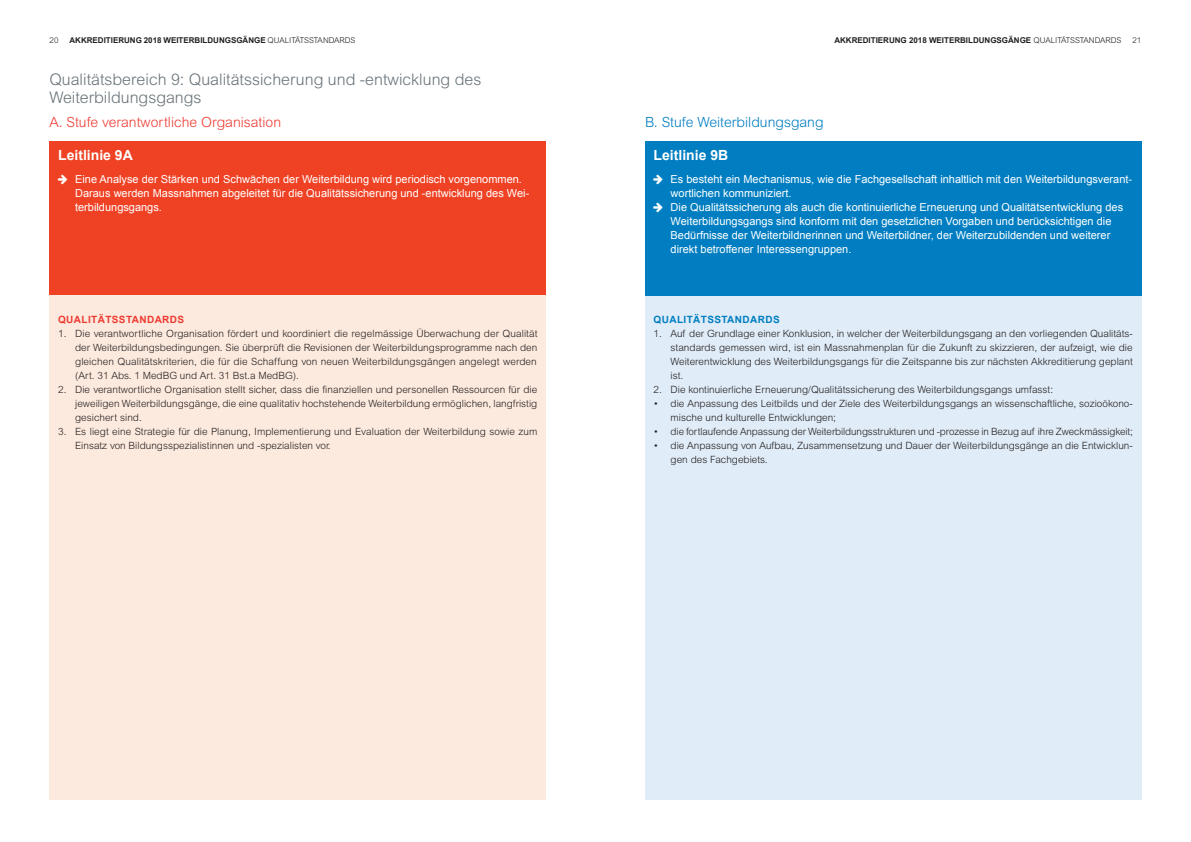
<style>
.page{position:relative;width:1191px;height:842px;background:#fff}
.page>*{position:absolute;margin:0;border:0;box-sizing:border-box;transform-origin:0 0}
.t1{font:300 16px/18px "Arial";color:#687379}
.t2{font:300 14px "Arial";color:#ee3b32}
.t3{font:300 14px "Arial";color:#007ec1}
.t4{font:700 14px "Arial";color:#fff}
.t5{font:11px/14px "Arial";color:#fff}
.t6{font:300 10px/14px "Arial";color:#231f20;text-align:justify}
.t7{font:700 10px "Arial";letter-spacing:.04em;color:#ee3b32}
.t8{font:700 10px "Arial";letter-spacing:.04em;color:#007ec1}
.t9{font:700 8px "Arial";color:#231f20}
.t10{font:300 8px "Arial";color:#231f20}
.s1{font-weight:300}
</style>
<div class="page">
<div style="left:50px;top:231px;width:496px;height:568px;background:#fdeade"></div>
<div style="left:50px;top:141px;width:496px;height:154px;background:#ef4224"></div>
<div style="left:645px;top:281px;width:496px;height:518px;background:#e0ecf7"></div>
<div style="left:645px;top:141px;width:496px;height:154px;background:#007ec1"></div>
<p class="t10" style="left:50px;top:36px;width:10px">20</p>
<p class="t9" style="left:69px;top:36px;width:287px">AKKREDITIERUNG 2018 WEITERBILDUNGSGÄNGE <span class="s1">QUALITÄTSSTANDARDS</span></p>
<p class="t9" style="left:834px;top:36px;width:289px">AKKREDITIERUNG 2018 WEITERBILDUNGSGÄNGE <span class="s1">QUALITÄTSSTANDARDS</span></p>
<p class="t10" style="left:1132px;top:36px;width:10px">21</p>
<h1 class="t1" style="left:49px;top:70px;width:433px">Qualitätsbereich 9: Qualitätssicherung und -entwicklung des<br>Weiterbildungsgangs</h1>
<h2 class="t2" style="left:49px;top:114px;width:233px">A. Stufe verantwortliche Organisation</h2>
<h2 class="t3" style="left:645px;top:114px;width:180px">B. Stufe Weiterbildungsgang</h2>
<h2 class="t4" style="left:58px;top:147px;width:76px">Leitlinie 9A</h2>
<p class="t5" style="left:75px;top:172px;width:456px">Eine Analyse der Stärken und Schwächen der Weiterbildung wird periodisch vorgenommen.<br>Daraus werden Massnahmen abgeleitet für die Qualitätssicherung und --entwicklung des Wei-- terbildungsgangs.</p>
<h2 class="t4" style="left:653px;top:147px;width:76px">Leitlinie 9B</h2>
<p class="t5" style="left:670px;top:172px;width:463px">Es besteht ein Mechanismus, wie die Fachgesellschaft inhaltlich mit den Weiterbildungsverant-- wortlichen kommuniziert.<br>Die Qualitätssicherung als auch die kontinuierliche Erneuerung und Qualitätsentwicklung des Weiterbildungsgangs sind konform mit den gesetzlichen Vorgaben und berücksichtigen die Bedürfnisse der Weiterbildnerinnen und Weiterbildner, der Weiterzubildenden und weiterer direkt betroffener Interessengruppen.</p>
<p class="t7" style="left:58px;top:314px;width:128px">QUALITÄTSSTANDARDS</p>
<p class="t6" style="left:75px;top:326px;width:464px;text-indent:-17px">1. Die verantwortliche Organisation fördert und koordiniert die regelmässige Überwachung der Qualität der Weiterbildungsbedingungen. Sie überprüft die Revisionen der Weiterbildungsprogramme nach den gleichen Qualitätskriterien, die für die Schaffung von neuen Weiterbildungsgängen angelegt werden (Art. 31 Abs. 1 MedBG und Art. 31 Bst.a MedBG).</p>
<p class="t6" style="left:75px;top:382px;width:464px;text-indent:-17px">2. Die verantwortliche Organisation stellt sicher, dass die finanziellen und personellen Ressourcen für die jeweiligen Weiterbildungsgänge, die eine qualitativ hochstehende Weiterbildung ermöglichen, langfristig gesichert sind.</p>
<p class="t6" style="left:75px;top:424px;width:464px;text-indent:-17px">3. Es liegt eine Strategie für die Planung, Implementierung und Evaluation der Weiterbildung sowie zum<br>Einsatz von Bildungsspezialistinnen und -spezialisten vor.</p>
<p class="t8" style="left:653px;top:314px;width:128px">QUALITÄTSSTANDARDS</p>
<p class="t6" style="left:670px;top:326px;width:464px;text-indent:-17px">1. Auf der Grundlage einer Konklusion, in welcher der Weiterbildungsgang an den vorliegenden Qualitäts&shy;standards gemessen wird, ist ein Massnahmenplan für die Zukunft zu skizzieren, der aufzeigt, wie die Weiterentwicklung des Weiterbildungsgangs für die Zeitspanne bis zur nächsten Akkreditierung geplant ist.</p>
<p class="t6" style="left:670px;top:382px;width:464px;text-align:left;text-indent:-17px">2. Die kontinuierliche Erneuerung/Qualitätssicherung des Weiterbildungsgangs umfasst:<br>die Anpassung des Leitbilds und der Ziele des Weiterbildungsgangs an wissenschaftliche, sozioökono&shy;mische und kulturelle Entwicklungen;<br>die fortlaufende Anpassung der Weiterbildungsstrukturen und -prozesse in Bezug auf ihre Zweckmässigkeit; die Anpassung von Aufbau, Zusammensetzung und Dauer der Weiterbildungsgänge an die Entwicklun&shy;gen des Fachgebiets.</p>
</div>
